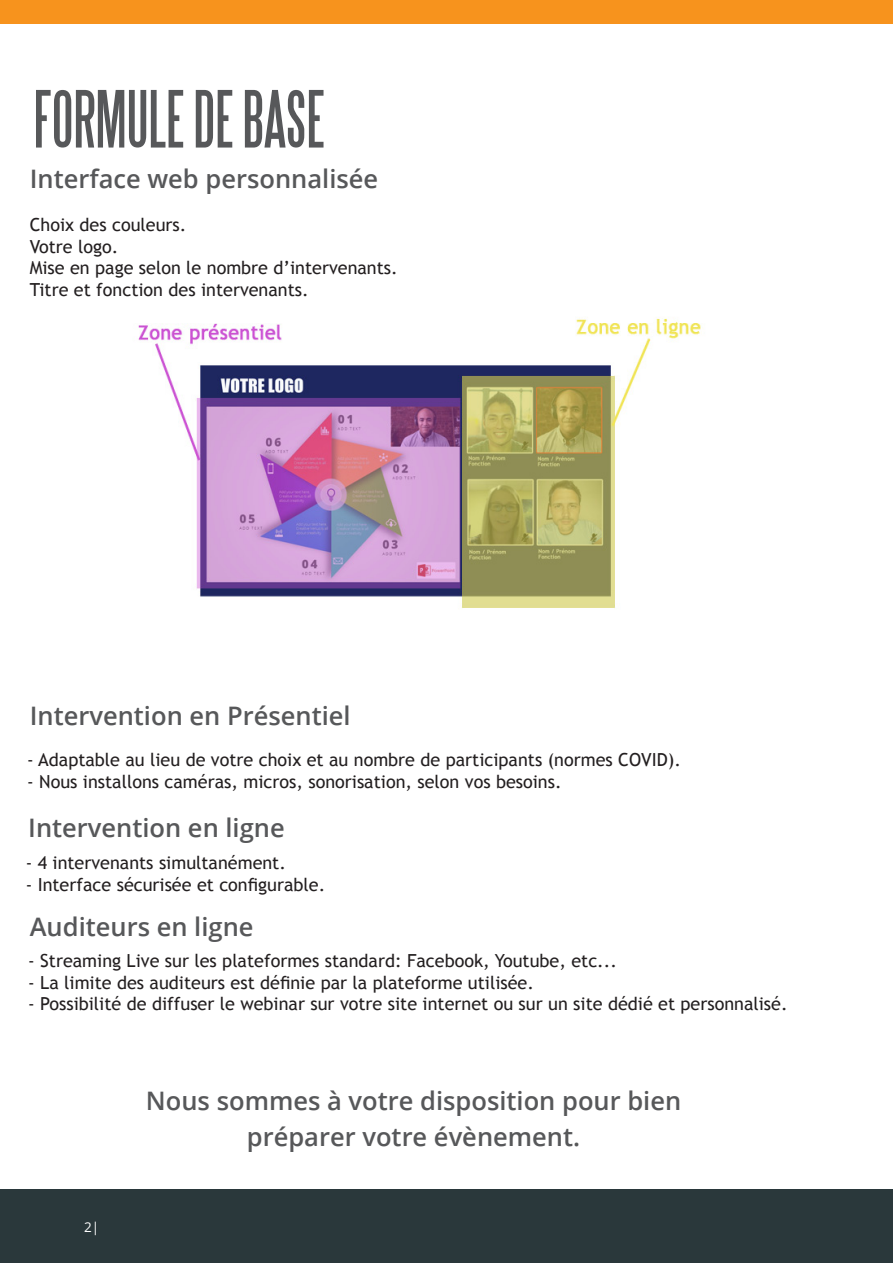
<style>
.page{position:relative;width:893px;height:1263px;background:#fff}
.page>*{position:absolute;margin:0;border:0;box-sizing:border-box;transform-origin:0 0}
.Paragraph_Style{font:72px "Steelfish";color:#57585a}
.Paragraph_Style-2{font:600 25.5px "Open Sans";color:#57585a}
.t1{font:18px "Trebuchet MS";color:#231f20}
.t2{font:13.5px "Open Sans";color:#fff}
</style>
<div class="page">
<div style="left:0;top:1190px;width:893px;height:73px;background:#2a383b"></div>
<div style="left:0;top:0;width:893px;height:23px;background:#f7931d"></div>
<img style="left:138px;top:317px;width:563px;height:292px">
<p class="Paragraph_Style" style="left:34px;top:81px;width:293px">FORMULE DE BASE</p>
<p class="Paragraph_Style-2" style="left:30px;top:162px;width:350px">Interface web personnalisée</p>
<p class="t1" style="left:30px;top:214px;width:158px">Choix des couleurs.</p>
<p class="t1" style="left:30px;top:236px;width:90px">Votre logo.</p>
<p class="t1" style="left:30px;top:257px;width:370px">Mise en page selon le nombre d’intervenants.</p>
<p class="t1" style="left:30px;top:279px;width:280px">Titre et fonction des intervenants.</p>
<p class="Paragraph_Style-2" style="left:30px;top:698px;width:322px">Intervention en Présentiel</p>
<p class="t1" style="left:27px;top:749px;width:655px">- Adaptable au lieu de votre choix et au nombre de participants (normes COVID).</p>
<p class="t1" style="left:27px;top:771px;width:536px">- Nous installons caméras, micros, sonorisation, selon vos besoins.</p>
<p class="Paragraph_Style-2" style="left:28px;top:810px;width:258px">Intervention en ligne</p>
<p class="t1" style="left:26px;top:852px;width:262px">- 4 intervenants simultanément.</p>
<p class="t1" style="left:26px;top:874px;width:301px">- Interface sécurisée et configurable.</p>
<p class="Paragraph_Style-2" style="left:30px;top:910px;width:225px">Auditeurs en ligne</p>
<p class="t1" style="left:28px;top:950px;width:590px">- Streaming Live sur les plateformes standard: Facebook, Youtube, etc...</p>
<p class="t1" style="left:28px;top:972px;width:507px">- La limite des auditeurs est définie par la plateforme utilisée.</p>
<p class="t1" style="left:28px;top:993px;width:761px">- Possibilité de diffuser le webinar sur votre site internet ou sur un site dédié et personnalisé.</p>
<p class="t2" style="left:84px;top:1217px;width:17px">2|</p>
<p class="Paragraph_Style-2" style="left:146px;top:1083px;width:537px">Nous sommes à votre disposition pour bien</p>
<p class="Paragraph_Style-2" style="left:247px;top:1119px;width:335px">préparer votre évènement.</p>
</div>
